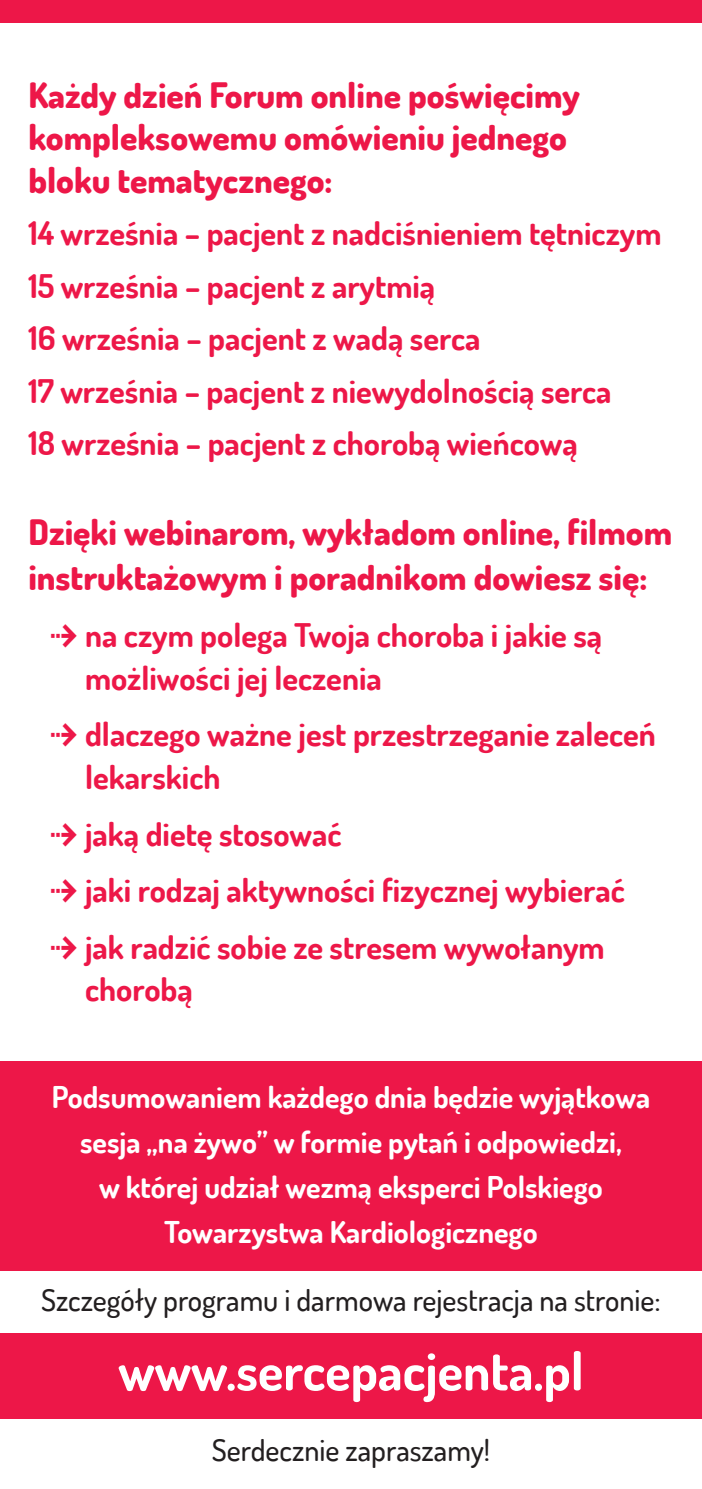
<style>
.page{position:relative;width:702px;height:1489px;background:#fff}
.page>*{position:absolute;margin:0;border:0;box-sizing:border-box;transform-origin:0 0}
.t1{font:700 52.5px "Dosis";color:#fff}
.t2{font:800 35px/42.5px "Dosis";color:#ed1748}
.t3{font:700 32.5px/52.5px "Dosis";color:#ed1748}
.t4{font:700 30px/45px "Dosis";color:#fff;text-align:center}
.t5{font:500 30px "Dosis";color:#231f20}
.s1{font-family:"Unit Pro"}
</style>
<div class="page">
<div style="left:0;top:0;width:702px;height:23px;background:#ed1748"></div>
<div style="left:0;top:1061px;width:702px;height:209px;background:#ed1748"></div>
<div style="left:0;top:1332px;width:702px;height:85px;background:#ed1748"></div>
<p class="t2" style="left:28px;top:73px;width:553px">Każdy dzień Forum online poświęcimy kompleksowemu omówieniu jednego bloku tematycznego:</p>
<p class="t3" style="left:28px;top:206px;width:634px">14 września – pacjent z nadciśnieniem tętniczym 15 września – pacjent z arytmią<br>16 września – pacjent z wadą serca<br>17 września – pacjent z niewydolnością serca<br>18 września – pacjent z chorobą wieńcową</p>
<p class="t2" style="left:28px;top:509px;width:645px;line-height:45px">Dzięki webinarom, wykładom online, filmom instruktażowym i poradnikom dowiesz się:</p>
<p class="t3" style="left:85px;top:613px;width:518px;line-height:42.5px;text-indent:-35px"><span class="s1">→</span> na czym polega Twoja choroba i jakie są możliwości jej leczenia</p>
<p class="t3" style="left:85px;top:712px;width:572px;line-height:42.5px;text-indent:-35px"><span class="s1">→</span> dlaczego ważne jest przestrzeganie zaleceń lekarskich</p>
<p class="t3" style="left:50px;top:806px;width:293px"><span class="s1">→</span> jaką dietę stosować</p>
<p class="t3" style="left:50px;top:863px;width:576px"><span class="s1">→</span> jaki rodzaj aktywności fizycznej wybierać</p>
<p class="t3" style="left:85px;top:925px;width:521px;line-height:42.5px;text-indent:-35px"><span class="s1">→</span> jak radzić sobie ze stresem wywołanym chorobą</p>
<p class="t4" style="left:52px;top:1073px;width:600px">Podsumowaniem każdego dnia będzie wyjątkowa sesja „na żywo” w formie pytań i odpowiedzi,<br>w której udział wezmą eksperci Polskiego Towarzystwa Kardiologicznego</p>
<p class="t5" style="left:41px;top:1279px;width:621px">Szczegóły programu i darmowa rejestracja na stronie:</p>
<h1 class="t1" style="left:118px;top:1337px;width:467px">www.sercepacjenta.pl</h1>
<p class="t5" style="left:212px;top:1430px;width:280px">Serdecznie zapraszamy!</p>
</div>
